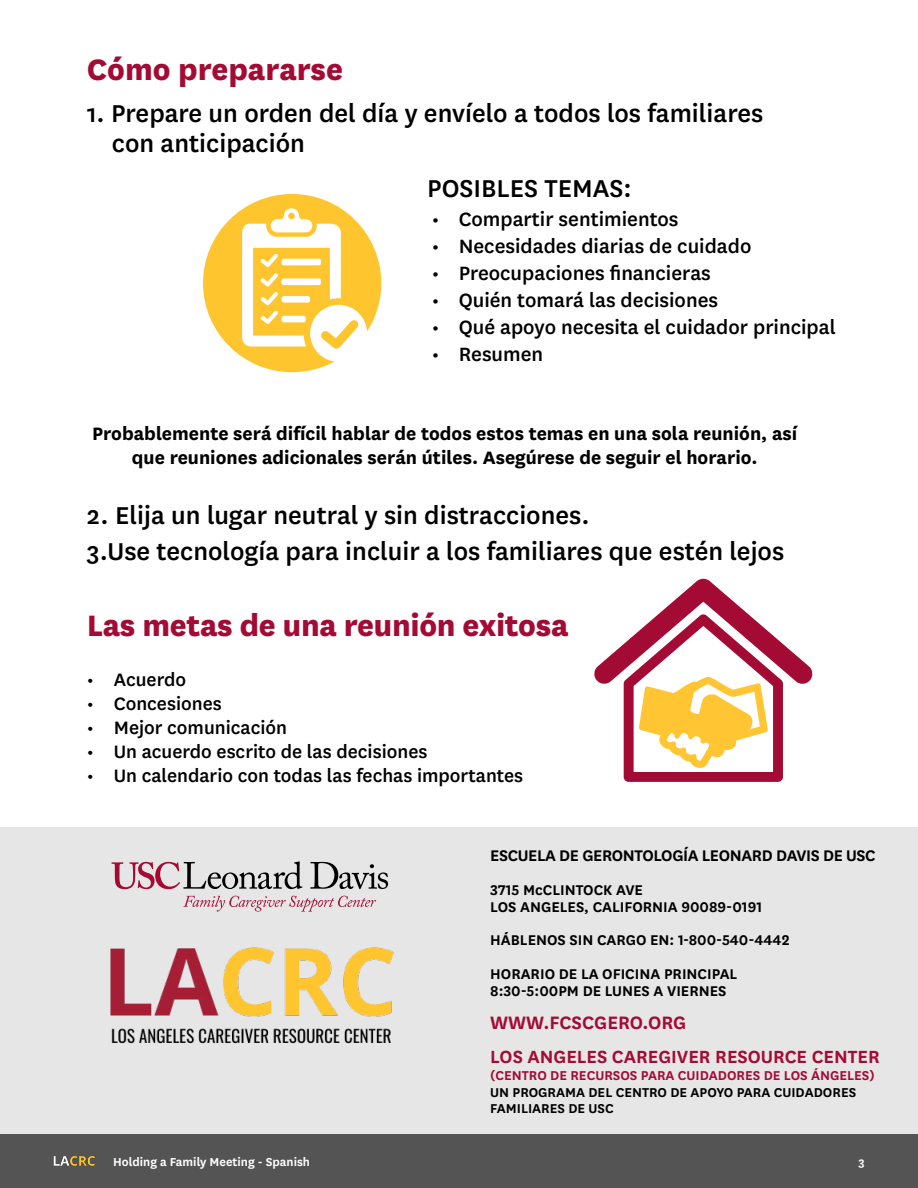
<style>
.page{position:relative;width:918px;height:1188px;background:#fff}
.page>*{position:absolute;margin:0;border:0;box-sizing:border-box;transform-origin:0 0}
.t1{font:800 34.5px "National";letter-spacing:-.01em;color:#a30b35}
.t2{font:500 28.5px/30px "National";color:#000}
.t3{font:500 22.5px "National";color:#000}
.t4{font:700 21px/24px "National";color:#000;text-align:center}
.t5{font:500 21px "National";color:#000}
.t6{font:600 21px "National";color:#a30b35}
.t7{font:600 20.55px "National";color:#a30b35}
.t8{font:600 18px "National";letter-spacing:-.02em;color:#000}
.t9{font:600 16.5px/16.8px "National";color:#000}
.t10{font:600 15px/16.8px "National";color:#000}
.t11{font:600 15px "National";color:#a30b35}
.t12{font:600 13.5px "National";color:#fff}
</style>
<div class="page">
<div style="left:0;top:1134px;width:918px;height:54px;background:#545454"></div>
<img style="left:54px;top:1156px;width:41px;height:10px">
<div style="left:0;top:828px;width:918px;height:306px;background:#e6e6e6"></div>
<div style="left:203px;top:194px;width:178px;height:178px;background:#ffc52f;border-radius:50%"></div>
<svg style="left:242px;top:208px;width:125px;height:154px"></svg>
<svg style="left:594px;top:578px;width:219px;height:204px"></svg>
<img style="left:110px;top:947px;width:284px;height:97px">
<svg style="left:183px;top:896px;width:193px;height:16px"></svg>
<svg style="left:112px;top:861px;width:190px;height:28px"></svg>
<svg style="left:310px;top:862px;width:78px;height:27px"></svg>
<p class="t1" style="left:87px;top:44px;width:258px">Cómo prepararse</p>
<p class="t2" style="left:112px;top:97px;width:653px;text-indent:-25px">1. Prepare un orden del día y envíelo a todos los familiares con anticipación</p>
<p class="t2" style="left:427px;top:172px;width:206px">POSIBLES TEMAS:</p>
<p class="t3" style="left:432px;top:204px;width:248px">• Compartir sentimientos</p>
<p class="t3" style="left:432px;top:231px;width:321px">• Necesidades diarias de cuidado</p>
<p class="t3" style="left:432px;top:258px;width:281px">• Preocupaciones financieras</p>
<p class="t3" style="left:432px;top:285px;width:288px">• Quién tomará las decisiones</p>
<p class="t3" style="left:432px;top:312px;width:406px">• Qué apoyo necesita el cuidador principal</p>
<p class="t3" style="left:432px;top:339px;width:113px">• Resumen</p>
<p class="t4" style="left:92px;top:420px;width:707px">Probablemente será difícil hablar de todos estos temas en una sola reunión, así que reuniones adicionales serán útiles. Asegúrese de seguir el horario.</p>
<p class="t2" style="left:87px;top:496px;width:699px;line-height:36px">2. Elija un lugar neutral y sin distracciones.<br>3.Use tecnología para incluir a los familiares que estén lejos</p>
<p class="t1" style="left:87px;top:600px;width:483px">Las metas de una reunión exitosa</p>
<p class="t5" style="left:87px;top:665px;width:101px">• Acuerdo</p>
<p class="t5" style="left:87px;top:689px;width:137px">• Concesiones</p>
<p class="t5" style="left:87px;top:713px;width:202px">• Mejor comunicación</p>
<p class="t5" style="left:87px;top:737px;width:342px">• Un acuerdo escrito de las decisiones</p>
<p class="t5" style="left:87px;top:761px;width:438px">• Un calendario con todas las fechas importantes</p>
<p class="t8" style="left:490px;top:844px;width:387px">ESCUELA DE GERONTOLOGÍA LEONARD DAVIS DE USC</p>
<p class="t9" style="left:490px;top:881px;width:274px">3715 McCLINTOCK AVE<br>LOS ANGELES, CALIFORNIA 90089-0191</p>
<p class="t9" style="left:490px;top:923px;width:301px;line-height:33.6px">HÁBLENOS SIN CARGO EN: 1-800-540-4442<br>HORARIO DE LA OFICINA PRINCIPAL</p>
<p class="t9" style="left:490px;top:981px;width:238px">8:30-5:00PM DE LUNES A VIERNES</p>
<p class="t6" style="left:490px;top:1009px;width:198px">WWW.FCSCGERO.ORG</p>
<p class="t7" style="left:490px;top:1043px;width:391px">LOS ANGELES CAREGIVER RESOURCE CENTER</p>
<p class="t11" style="left:490px;top:1065px;width:386px">(CENTRO DE RECURSOS PARA CUIDADORES DE LOS ÁNGELES)</p>
<p class="t10" style="left:490px;top:1083px;width:368px">UN PROGRAMA DEL CENTRO DE APOYO PARA CUIDADORES<br>FAMILIARES DE USC</p>
<p class="t12" style="left:113px;top:1152px;width:198px">Holding a Family Meeting - Spanish</p>
<p class="t12" style="left:858px;top:1152px;width:8px">3</p>
</div>
